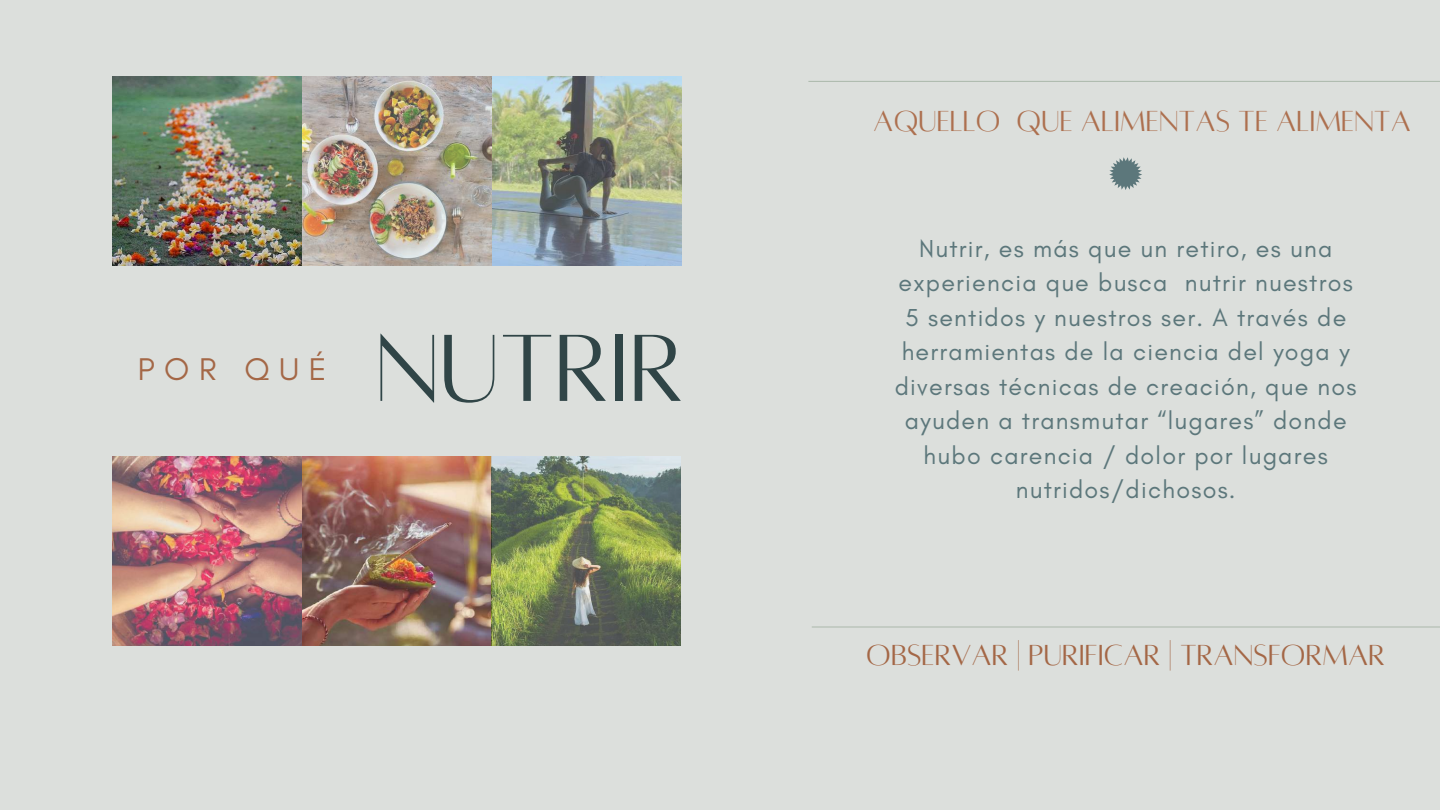
<style>
.page{position:relative;width:1440px;height:810px;background:#dcdfdc}
.page>*{position:absolute;margin:0;border:0;box-sizing:border-box;transform-origin:0 0}
.t1{font:105px "Alta regular";color:#304547}
.t2{font:32px "Alta regular";color:#a46746}
.t3{font:32px "Alta regular";color:#ad704f}
.t4{font:32px "Glacial Indifference";letter-spacing:.3em;color:#a46746}
.t5{font:25px/34.5px "Glacial Indifference";letter-spacing:.05em;color:#5c777b;text-align:center}
</style>
<div class="page">
<hr style="left:808px;top:81px;width:632px;height:1px;background:#abb8ab">
<hr style="left:812px;top:627px;width:628px;height:1px;background:#abb8ab">
<svg style="left:1109px;top:157px;width:33px;height:33px"></svg>
<img style="left:112px;top:76px;width:569px;height:189px">
<img style="left:112px;top:456px;width:568px;height:189px">
<p class="t4" style="left:138px;top:350px;width:190px">POR QUÉ</p>
<h1 class="t1" style="left:375px;top:317px;width:311px">NUTRIR</h1>
<p class="t3" style="left:873px;top:106px;width:539px">AQUELLO QUE ALIMENTAS TE ALIMENTA</p>
<p class="t5" style="left:895px;top:231px;width:463px">Nutrir, es más que un retiro, es una experiencia que busca nutrir nuestros 5 sentidos y nuestros ser. A través de herramientas de la ciencia del yoga y diversas técnicas de creación, que nos ayuden a transmutar “lugares” donde hubo carencia / dolor por lugares nutridos/dichosos.</p>
<p class="t2" style="left:866px;top:639px;width:520px">OBSERVAR | PURIFICAR | TRANSFORMAR</p>
</div>
